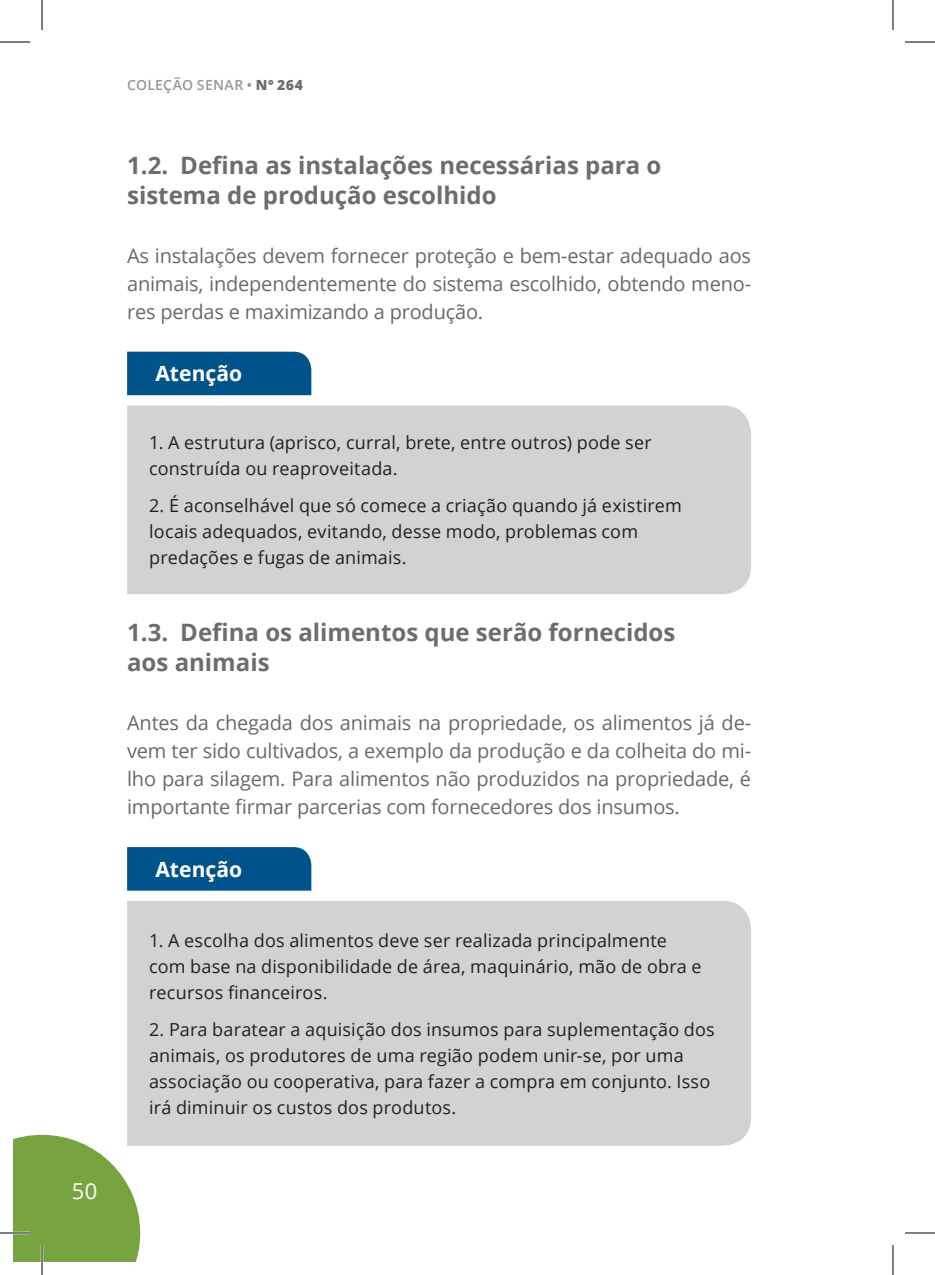
<style>
.page{position:relative;width:935px;height:1275px;background:#fff}
.page>*{position:absolute;margin:0;border:0;box-sizing:border-box;transform-origin:0 0}
.t1{font:700 24px/30px "Open Sans";color:#6c6d70}
.t2{font:22px "Open Sans";color:#fff}
.t3{font:700 21px "Open Sans";letter-spacing:.005em;color:#fff}
.t4{font:20px/28px "Open Sans";letter-spacing:-.01em;color:#69696c;text-align:justify}
.t5{font:18px/26px "Open Sans";letter-spacing:.01em;color:#231f20}
.t6{font:600 14px "Open Sans";letter-spacing:.025em;color:#95979a}
.s1{font-weight:800;color:#6c6d70}
</style>
<div class="page">
<div style="left:127px;top:405px;width:624px;height:189px;background:#d1d2d4"></div>
<div style="left:127px;top:352px;width:184px;height:43px;background:#01548b"></div>
<div style="left:127px;top:901px;width:624px;height:244px;background:#d1d2d4"></div>
<div style="left:127px;top:847px;width:184px;height:43px;background:#01548b"></div>
<svg style="left:14px;top:1132px;width:128px;height:129px;background:#8cb05e"></svg>
<hr style="left:0;top:1231px;width:30px;height:3px;background:#fff">
<hr style="left:41px;top:1245px;width:2px;height:30px;background:#fff">
<hr style="left:0;top:42px;width:30px;height:1px;background:#000">
<hr style="left:904px;top:42px;width:30px;height:1px;background:#000">
<hr style="left:0;top:1232px;width:30px;height:1px;background:#000">
<hr style="left:904px;top:1232px;width:30px;height:1px;background:#000">
<hr style="left:42px;top:0;width:1px;height:30px;background:#000">
<hr style="left:42px;top:1245px;width:1px;height:30px;background:#000">
<hr style="left:892px;top:0;width:1px;height:30px;background:#000">
<hr style="left:892px;top:1245px;width:1px;height:30px;background:#000">
<p class="t2" style="left:72px;top:1175px;width:27px">50</p>
<p class="t6" style="left:127px;top:75px;width:177px">COLEÇÃO SENAR • <span class="s1">Nº 264</span></p>
<h1 class="t1" style="left:127px;top:149px;width:535px">1.2. Defina as instalações necessárias para o sistema de produção escolhido</h1>
<p class="t4" style="left:127px;top:241px;width:625px">As instalações devem fornecer proteção e bem-estar adequado aos animais, independentemente do sistema escolhido, obtendo meno&shy;res perdas e maximizando a produção.</p>
<p class="t3" style="left:155px;top:359px;width:88px">Atenção</p>
<p class="t5" style="left:149px;top:429px;width:504px">1. A estrutura (aprisco, curral, brete, entre outros) pode ser construída ou reaproveitada.</p>
<p class="t5" style="left:149px;top:492px;width:534px">2. É aconselhável que só comece a criação quando já existirem locais adequados, evitando, desse modo, problemas com predações e fugas de animais.</p>
<h1 class="t1" style="left:127px;top:617px;width:549px">1.3. Defina os alimentos que serão fornecidos aos animais</h1>
<p class="t4" style="left:127px;top:708px;width:625px">Antes da chegada dos animais na propriedade, os alimentos já de&shy;vem ter sido cultivados, a exemplo da produção e da colheita do mi&shy;lho para silagem. Para alimentos não produzidos na propriedade, é importante firmar parcerias com fornecedores dos insumos.</p>
<p class="t3" style="left:155px;top:854px;width:88px">Atenção</p>
<p class="t5" style="left:149px;top:926px;width:554px">1. A escolha dos alimentos deve ser realizada principalmente com base na disponibilidade de área, maquinário, mão de obra e recursos financeiros.</p>
<p class="t5" style="left:149px;top:1016px;width:567px">2. Para baratear a aquisição dos insumos para suplementação dos animais, os produtores de uma região podem unir-se, por uma associação ou cooperativa, para fazer a compra em conjunto. Isso irá diminuir os custos dos produtos.</p>
</div>
